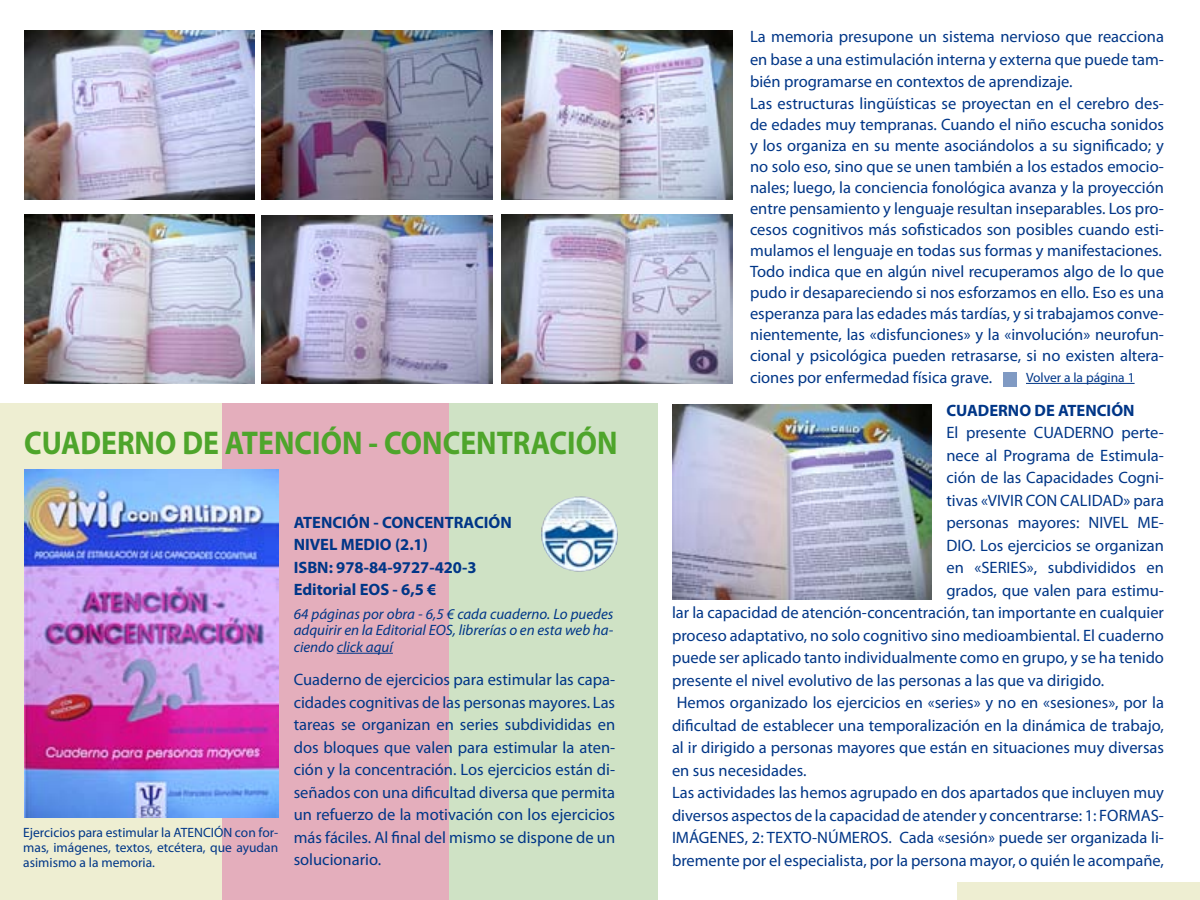
<style>
.page{position:relative;width:1200px;height:900px;background:#fff}
.page>*{position:absolute;margin:0;border:0;box-sizing:border-box;transform-origin:0 0}
.t1{font:700 33px "Myriad Pro";color:#4ea52b;scale:.9 1}
.t2{font:16.5px/21px "Myriad Pro";color:#003687;text-align:justify}
.t3{font:700 16.5px/22.5px "Myriad Pro";color:#003687}
.t4{font:italic 15px/16.5px "Myriad Pro";color:#003687;text-align:justify}
.t5{font:13.5px/15px "Myriad Pro";color:#003687;text-align:justify}
</style>
<div class="page">
<img style="left:24px;top:30px;width:231px;height:170px">
<img style="left:261px;top:31px;width:231px;height:169px">
<img style="left:502px;top:30px;width:231px;height:170px">
<img style="left:24px;top:214px;width:231px;height:170px">
<img style="left:261px;top:215px;width:231px;height:169px">
<img style="left:502px;top:214px;width:231px;height:170px">
<div style="left:216px;top:403px;width:233px;height:497px;background:#e4aebc"></div>
<div style="left:0;top:403px;width:221px;height:497px;background:#eeeed2"></div>
<div style="left:449px;top:403px;width:209px;height:497px;background:#cfe2c5"></div>
<img style="left:25px;top:470px;width:253px;height:348px">
<img style="left:541px;top:496px;width:77px;height:76px">
<hr style="left:337px;top:653px;width:56px;height:1px;background:#003687">
<img style="left:672px;top:405px;width:260px;height:195px">
<div style="left:957px;top:882px;width:243px;height:18px;background:#eeeed2"></div>
<div style="left:1004px;top:372px;width:13px;height:15px;background:#809ac3"></div>
<hr style="left:1026px;top:383px;width:109px;height:1px;background:#003687">
<h1 class="t1" style="left:24px;top:422px;width:661px">CUADERNO DE ATENCIÓN - CONCENTRACIÓN</h1>
<p class="t3" style="left:294px;top:510px;width:220px">ATENCIÓN - CONCENTRACIÓN<br>NIVEL MEDIO (2.1)<br>ISBN: 978-84-9727-420-3<br>Editorial EOS - 6,5 €</p>
<p class="t5" style="left:23px;top:825px;width:257px">Ejercicios para estimular la ATENCIÓN con for&shy;mas, imágenes, textos, etcétera, que ayudan asimismo a la memoria.</p>
<p class="t4" style="left:294px;top:605px;width:321px">64 páginas por obra - 6,5 € cada cuaderno. Lo puedes adquirir en la Editorial EOS, librerías o en esta web ha&shy;ciendo click aquí</p>
<p class="t2" style="left:294px;top:668px;width:323px;line-height:22.5px">Cuaderno de ejercicios para estimular las capa&shy;cidades cognitivas de las personas mayores. Las tareas se organizan en series subdivididas en dos bloques que valen para estimular la aten&shy;ción y la concentración. Los ejercicios están di&shy;señados con una dificultad diversa que permita un refuerzo de la motivación con los ejercicios más fáciles. Al final del mismo se dispone de un solucionario.</p>
<p class="t2" style="left:750px;top:25px;width:415px;line-height:22.5px">La memoria presupone un sistema nervioso que reacciona en base a una estimulación interna y externa que puede tam&shy;bién programarse en contextos de aprendizaje.</p>
<p class="t2" style="left:750px;top:92px;width:416px;text-align:left">Las estructuras lingüísticas se proyectan en el cerebro des&shy;de edades muy tempranas. Cuando el niño escucha sonidos y los organiza en su mente asociándolos a su significado; y no solo eso, sino que se unen también a los estados emocio&shy;nales; luego, la conciencia fonológica avanza y la proyección entre pensamiento y lenguaje resultan inseparables. Los pro&shy;cesos cognitivos más sofisticados son posibles cuando esti&shy;mulamos el lenguaje en todas sus formas y manifestaciones.<br>Todo indica que en algún nivel recuperamos algo de lo que pudo ir desapareciendo si nos esforzamos en ello. Eso es una esperanza para las edades más tardías, y si trabajamos conve&shy;nientemente, las «disfunciones» y la «involución» neurofun&shy;cional y psicológica pueden retrasarse, si no existen altera-</p>
<p class="t2" style="left:750px;top:367px;width:244px">ciones por enfermedad física grave.</p>
<p class="t5" style="left:1026px;top:370px;width:110px">Volver a la página 1</p>
<p class="t3" style="left:946px;top:398px;width:190px">CUADERNO DE ATENCIÓN</p>
<p class="t2" style="left:946px;top:422px;width:219px">El presente CUADERNO perte-</p>
<p class="t2" style="left:946px;top:444px;width:219px">nece al Programa de Estimula-</p>
<p class="t2" style="left:946px;top:467px;width:219px">ción de las Capacidades Cogni-</p>
<p class="t2" style="left:946px;top:489px;width:219px">tivas «VIVIR CON CALIDAD» para</p>
<p class="t2" style="left:946px;top:512px;width:219px">personas mayores: NIVEL ME-</p>
<p class="t2" style="left:946px;top:534px;width:219px">DIO. Los ejercicios se organizan</p>
<p class="t2" style="left:946px;top:557px;width:219px">en «SERIES», subdivididos en</p>
<p class="t2" style="left:946px;top:579px;width:219px">grados, que valen para estimu-</p>
<p class="t2" style="left:672px;top:602px;width:494px">lar la capacidad de atención-concentración, tan importante en cualquier</p>
<p class="t2" style="left:672px;top:624px;width:494px">proceso adaptativo, no solo cognitivo sino medioambiental. El cuaderno</p>
<p class="t2" style="left:672px;top:647px;width:494px">puede ser aplicado tanto individualmente como en grupo, y se ha tenido</p>
<p class="t2" style="left:672px;top:669px;width:434px">presente el nivel evolutivo de las personas a las que va dirigido.</p>
<p class="t2" style="left:677px;top:692px;width:489px">Hemos organizado los ejercicios en «series» y no en «sesiones», por la</p>
<p class="t2" style="left:672px;top:714px;width:494px">dificultad de establecer una temporalización en la dinámica de trabajo,</p>
<p class="t2" style="left:672px;top:737px;width:494px">al ir dirigido a personas mayores que están en situaciones muy diversas</p>
<p class="t2" style="left:672px;top:759px;width:136px">en sus necesidades.</p>
<p class="t2" style="left:672px;top:782px;width:494px">Las actividades las hemos agrupado en dos apartados que incluyen muy</p>
<p class="t2" style="left:672px;top:804px;width:494px">diversos aspectos de la capacidad de atender y concentrarse: 1: FORMAS-</p>
<p class="t2" style="left:672px;top:827px;width:494px">IMÁGENES, 2: TEXTO-NÚMEROS. Cada «sesión» puede ser organizada li-</p>
<p class="t2" style="left:672px;top:849px;width:494px">bremente por el especialista, por la persona mayor, o quién le acompañe,</p>
</div>
